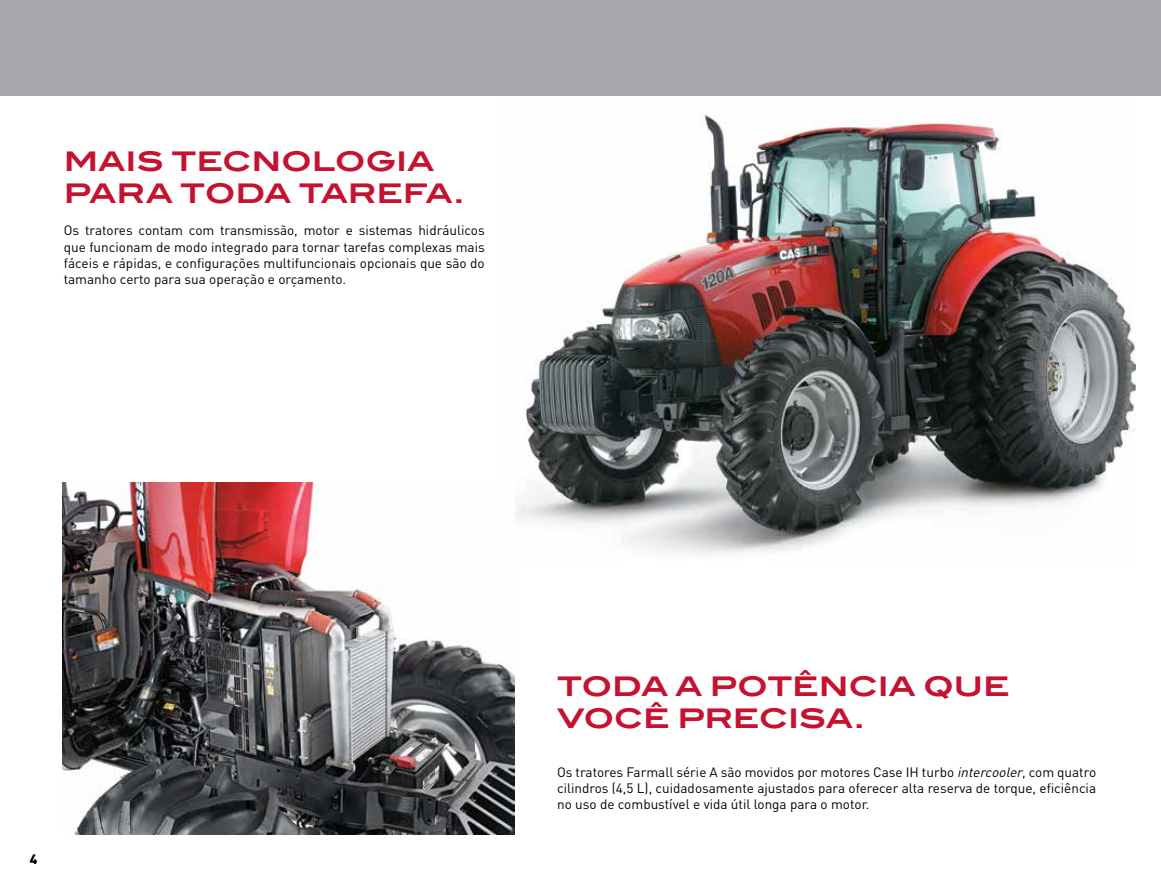
<style>
.page{position:relative;width:1161px;height:893px;background:#fff}
.page>*{position:absolute;margin:0;border:0;box-sizing:border-box;transform-origin:0 0}
.t1{font:700 27px/32.4px "Blair ITC";letter-spacing:-.01em;color:#c41230}
.t2{font:13.5px/16.2px "DIN";color:#000;text-align:justify}
.t3{font:900 13.5px "DIN";color:#000}
.s1{font-style:italic}
</style>
<div class="page">
<div style="left:0;top:0;width:1161px;height:95px;background:#a7a9ac"></div>
<img style="left:515px;top:114px;width:620px;height:440px">
<img style="left:62px;top:483px;width:452px;height:352px">
<h1 class="t1" style="left:64px;top:144px;width:246px">MAIS TECNOLO</h1>
<h1 class="t1" style="left:365px;top:144px;width:70px">GIA</h1>
<h1 class="t1" style="left:64px;top:177px;width:55px">PARA</h1>
<h1 class="t1" style="left:180px;top:177px;width:145px">TODATAREFA</h1>
<h1 class="t1" style="left:454px;top:177px;width:12px">.</h1>
<p class="t2" style="left:64px;top:222px;width:422px">Os tratores contam com transmissão, motor e sistemas hidráulicos que funcionam de modo integrado para tornar tarefas complexas mais fáceis e rápidas, e configurações multifuncionais opcionais que são do tamanho certo para sua operação e orçamento.</p>
<p class="t3" style="left:30px;top:850px;width:9px">4</p>
<h1 class="t1" style="left:557px;top:669px;width:450px">TODA A POTÊNCIA QUE<br>VOCÊ PRECISA.</h1>
<p class="t2" style="left:557px;top:763px;width:540px">Os tratores Farmall série A são movidos por motores Case IH turbo <span class="s1">intercooler</span>, com quatro cilindros (4,5 L), cuidadosamente ajustados para oferecer alta reserva de torque, eficiência no uso de combustível e vida útil longa para o motor.</p>
</div>
